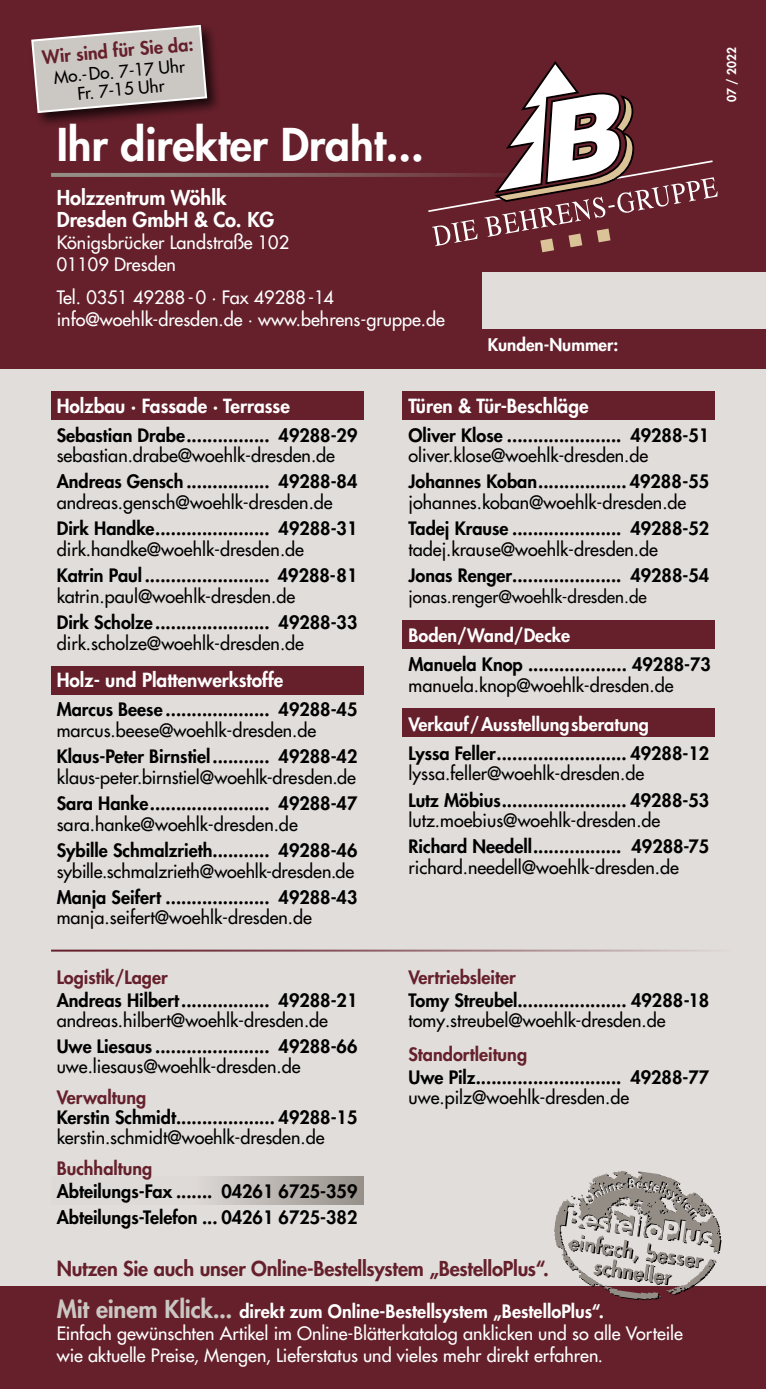
<style>
.page{position:relative;width:766px;height:1389px;background:#fff}
.page>*{position:absolute;margin:0;border:0;box-sizing:border-box;transform-origin:0 0}
.t1{font:800 44px "Futura LT Pro";color:#fff}
.t2{font:800 20px "Futura LT Pro";letter-spacing:-.01em;color:#65202b}
.t3{font:800 20px/22px "Futura LT Pro";color:#fff}
.t4{font:800 19px "Futura LT Pro";color:#fff}
.t5{font:800 18px/25.6px "Futura LT Pro";color:#000}
.t6{font:500 18px "Futura LT Pro";color:#000}
.t7{font:500 18px/22px "Futura LT Pro";color:#fff}
.t8{font:800 18px "Futura LT Pro";color:#65202b}
.t9{font:800 18px "Futura LT Pro";color:#fff}
.t10{font:500 17px/18px "Futura LT Pro";color:#000;text-align:center}
.t11{font:800 17px "Futura LT Pro";color:#fff}
.t12{font:800 12px "Futura LT Pro";color:#fff}
.s1{font-weight:800;font-size:24px;color:#cbc7c3}
.s2{font-weight:800}
</style>
<div class="page">
<div style="left:0;top:369px;width:765px;height:1020px;background:#e1dddb"></div>
<div style="left:0;top:1287px;width:765px;height:102px;background:#65202b"></div>
<div style="left:0;top:0;width:765px;height:369px;background:#65202b"></div>
<svg style="left:51px;top:173px;width:377px;height:4px;background:#866d6b"></svg>
<svg style="left:428px;top:61px;width:289px;height:191px"></svg>
<div style="left:482px;top:272px;width:283px;height:57px;background:#e1dddb"></div>
<svg style="left:208px;top:1176px;width:155px;height:29px;background:#b6b1ac"></svg>
<hr style="left:51px;top:950px;width:680px;height:2px;background:#65202b">
<img style="left:539px;top:1170px;width:192px;height:130px">
<div style="left:28px;top:22px;width:193px;height:106px;background:#000;opacity:.75"></div>
<svg style="left:30px;top:24px;width:178px;height:90px;background:#b2a4a3"></svg>
<div style="left:51px;top:391px;width:312px;height:29px;background:#65202b"></div>
<div style="left:51px;top:666px;width:312px;height:28px;background:#65202b"></div>
<div style="left:403px;top:391px;width:311px;height:29px;background:#65202b"></div>
<div style="left:403px;top:621px;width:311px;height:28px;background:#65202b"></div>
<div style="left:403px;top:709px;width:311px;height:28px;background:#65202b"></div>
<p class="t8" style="left:41px;top:48px;width:153px;rotate:-5deg">Wir sind für Sie da:</p>
<p class="t10" style="left:53px;top:69px;width:133px;rotate:-5deg">Mo.-Do. 7-17 Uhr<br>Fr. 7-15 Uhr</p>
<h1 class="t1" style="left:57px;top:123px;width:368px">Ihr direkter Draht...</h1>
<p class="t3" style="left:57px;top:188px;width:219px">Holzzentrum Wöhlk<br>Dresden GmbH &amp; Co. KG</p>
<p class="t7" style="left:57px;top:233px;width:234px">Königsbrücker Landstraße 102<br>01109 Dresden</p>
<p class="t7" style="left:57px;top:288px;width:389px">Tel. 0351 49288-0 · Fax 49288-14 info@woehlk-dresden.de · www.behrens-gruppe.de</p>
<p class="t11" style="left:488px;top:337px;width:132px">Kunden-Nummer:</p>
<p class="t12" style="left:725px;top:102px;width:57px;rotate:-90deg">07 / 2022</p>
<p class="t4" style="left:57px;top:396px;width:234px">Holzbau · Fassade · Terrasse</p>
<p class="t5" style="left:57px;top:423px;width:302px">Sebastian Drabe ................ 49288-29</p>
<p class="t6" style="left:57px;top:446px;width:280px">sebastian.drabe@woehlk-dresden.de</p>
<p class="t5" style="left:57px;top:470px;width:302px">Andreas Gensch ................ 49288-84</p>
<p class="t6" style="left:57px;top:493px;width:277px">andreas.gensch@woehlk-dresden.de</p>
<p class="t5" style="left:57px;top:517px;width:302px">Dirk Handke ...................... 49288-31</p>
<p class="t6" style="left:57px;top:540px;width:249px">dirk.handke@woehlk-dresden.de</p>
<p class="t5" style="left:57px;top:564px;width:302px">Katrin Paul ........................ 49288-81</p>
<p class="t6" style="left:57px;top:587px;width:240px">katrin.paul@woehlk-dresden.de</p>
<p class="t5" style="left:57px;top:611px;width:302px">Dirk Scholze ...................... 49288-33</p>
<p class="t6" style="left:57px;top:634px;width:249px">dirk.scholze@woehlk-dresden.de</p>
<p class="t4" style="left:57px;top:671px;width:228px">Holz- und Plattenwerkstoffe</p>
<p class="t5" style="left:57px;top:698px;width:302px">Marcus Beese .................... 49288-45</p>
<p class="t6" style="left:57px;top:721px;width:261px">marcus.beese@woehlk-dresden.de</p>
<p class="t5" style="left:57px;top:745px;width:302px">Klaus-Peter Birnstiel ........... 49288-42</p>
<p class="t6" style="left:57px;top:768px;width:300px">klaus-peter.birnstiel@woehlk-dresden.de</p>
<p class="t5" style="left:57px;top:792px;width:302px">Sara Hanke ....................... 49288-47</p>
<p class="t6" style="left:57px;top:815px;width:242px">sara.hanke@woehlk-dresden.de</p>
<p class="t5" style="left:57px;top:839px;width:302px">Sybille Schmalzrieth ........... 49288-46</p>
<p class="t6" style="left:57px;top:862px;width:299px">sybille.schmalzrieth@woehlk-dresden.de</p>
<p class="t5" style="left:57px;top:886px;width:302px">Manja Seifert .................... 49288-43</p>
<p class="t6" style="left:57px;top:909px;width:257px">manja.seifert@woehlk-dresden.de</p>
<p class="t8" style="left:57px;top:969px;width:112px">Logistik/Lager</p>
<p class="t5" style="left:57px;top:989px;width:302px">Andreas Hilbert ................. 49288-21</p>
<p class="t6" style="left:57px;top:1011px;width:273px">andreas.hilbert@woehlk-dresden.de</p>
<p class="t5" style="left:57px;top:1035px;width:302px">Uwe Liesaus ...................... 49288-66</p>
<p class="t6" style="left:57px;top:1057px;width:245px">uwe.liesaus@woehlk-dresden.de</p>
<p class="t8" style="left:57px;top:1089px;width:91px">Verwaltung</p>
<p class="t5" style="left:57px;top:1106px;width:302px">Kerstin Schmidt ................... 49288-15</p>
<p class="t6" style="left:57px;top:1128px;width:269px">kerstin.schmidt@woehlk-dresden.de</p>
<p class="t8" style="left:57px;top:1160px;width:97px">Buchhaltung</p>
<p class="t5" style="left:57px;top:1180px;width:302px">Abteilungs-Fax ....... 04261 6725-359<br>Abteilungs-Telefon ... 04261 6725-382</p>
<p class="t4" style="left:408px;top:396px;width:181px">Türen &amp; Tür-Beschläge</p>
<p class="t5" style="left:408px;top:423px;width:302px">Oliver Klose ...................... 49288-51</p>
<p class="t6" style="left:408px;top:446px;width:241px">oliver.klose@woehlk-dresden.de</p>
<p class="t5" style="left:408px;top:470px;width:302px">Johannes Koban ................. 49288-55</p>
<p class="t6" style="left:408px;top:493px;width:279px">johannes.koban@woehlk-dresden.de</p>
<p class="t5" style="left:408px;top:517px;width:302px">Tadej Krause ..................... 49288-52</p>
<p class="t6" style="left:408px;top:540px;width:251px">tadej.krause@woehlk-dresden.de</p>
<p class="t5" style="left:408px;top:564px;width:302px">Jonas Renger..................... 49288-54</p>
<p class="t10" style="left:408px;top:589px;width:240px">jonas.renger@woehlk-dresden.de</p>
<p class="t9" style="left:408px;top:626px;width:163px">Boden/Wand/Decke</p>
<p class="t5" style="left:408px;top:653px;width:304px">Manuela Knop ................... 49288-73</p>
<p class="t6" style="left:408px;top:676px;width:266px">manuela.knop@woehlk-dresden.de</p>
<p class="t9" style="left:408px;top:715px;width:242px">Verkauf/Ausstellungsberatung</p>
<p class="t5" style="left:408px;top:741px;width:302px">Lyssa Feller ......................... 49288-12</p>
<p class="t6" style="left:408px;top:764px;width:237px">lyssa.feller@woehlk-dresden.de</p>
<p class="t5" style="left:408px;top:788px;width:302px">Lutz Möbius ........................ 49288-53</p>
<p class="t6" style="left:408px;top:811px;width:253px">lutz.moebius@woehlk-dresden.de</p>
<p class="t5" style="left:408px;top:835px;width:302px">Richard Needell ................. 49288-75</p>
<p class="t6" style="left:408px;top:858px;width:272px">richard.needell@woehlk-dresden.de</p>
<p class="t8" style="left:408px;top:969px;width:109px">Vertriebsleiter</p>
<p class="t5" style="left:408px;top:989px;width:302px">Tomy Streubel..................... 49288-18</p>
<p class="t6" style="left:408px;top:1011px;width:258px">tomy.streubel@woehlk-dresden.de</p>
<p class="t8" style="left:408px;top:1046px;width:120px">Standortleitung</p>
<p class="t5" style="left:408px;top:1066px;width:302px">Uwe Pilz ............................ 49288-77</p>
<p class="t6" style="left:408px;top:1088px;width:222px">uwe.pilz@woehlk-dresden.de</p>
<p class="t2" style="left:57px;top:1258px;width:493px">Nutzen Sie auch unser Online-Bestellsystem „BestelloPlus“.</p>
<p class="t7" style="left:57px;top:1302px;width:627px"><span class="s1">Mit einem Klick...</span> <span class="s2">direkt zum Online-Bestellsystem „BestelloPlus“.<br></span>Einfach gewünschten Artikel im Online-Blätterkatalog anklicken und so alle Vorteile wie aktuelle Preise, Mengen, Lieferstatus und vieles mehr direkt erfahren.</p>
</div>
